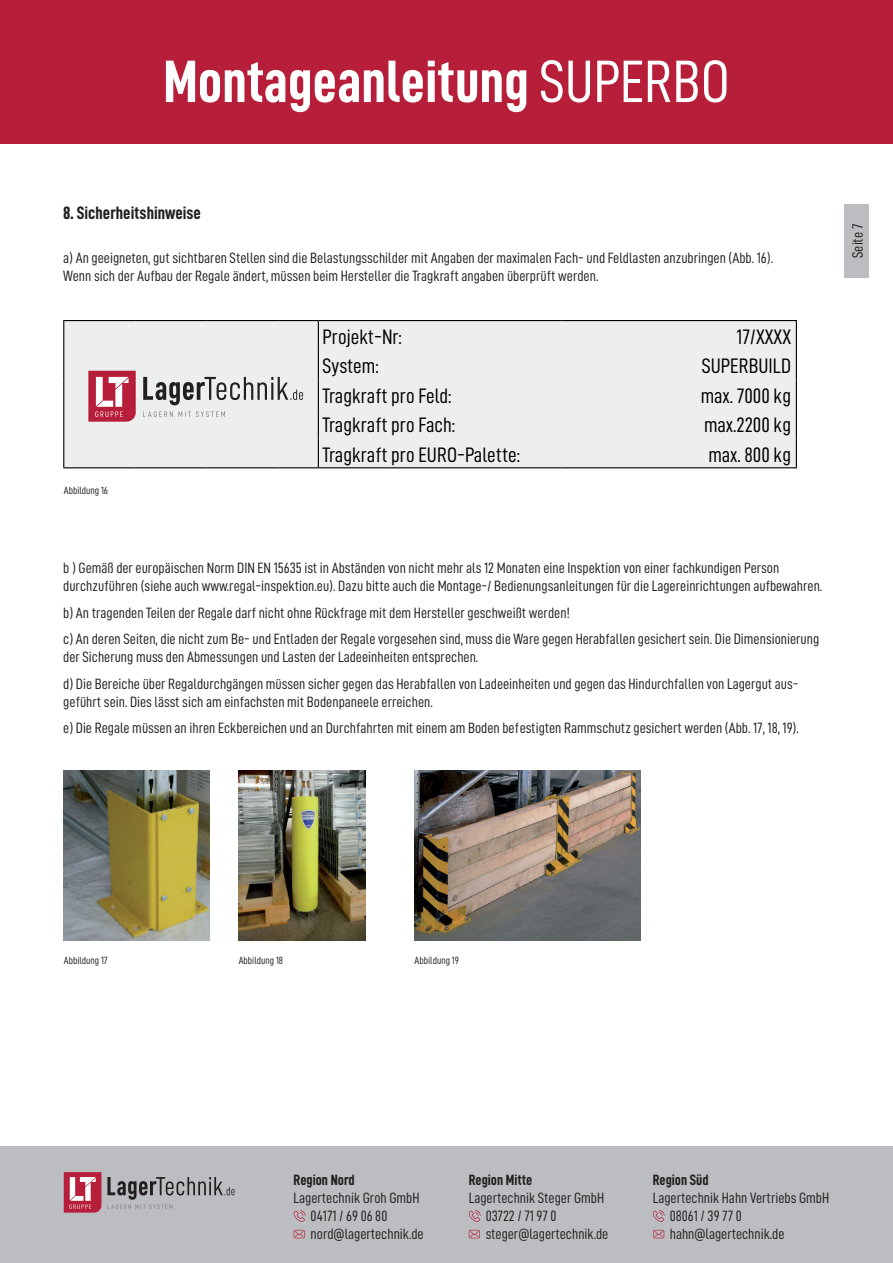
<style>
.page{position:relative;width:893px;height:1263px;background:#fff}
.page>*{position:absolute;margin:0;border:0;box-sizing:border-box;transform-origin:0 0}
.t1{font:60px "D DIN Condensed Bold";color:#fff}
.t2{font:21px "D DIN Condensed";color:#000002}
.t3{font:18px "D DIN Condensed Bold";color:#231f20}
.t4{font:15px/18px "D DIN Condensed";color:#231f20}
.t5{font:15px "D DIN Condensed Bold";color:#231f20}
.t6{font:10.5px "D DIN Condensed";color:#231f20}
.s1{font-family:"D DIN Condensed"}
</style>
<div class="page">
<div style="left:844px;top:204px;width:25px;height:74px;background:#bcbdc0"></div>
<div style="left:0;top:0;width:893px;height:144px;background:#b71e39"></div>
<div style="left:64px;top:321px;width:732px;height:146px;background:#edeeee"></div>
<hr style="left:63px;top:320px;width:73px;height:1px;background:#000002">
<hr style="left:136px;top:320px;width:72px;height:1px;background:#000002">
<hr style="left:208px;top:320px;width:72px;height:1px;background:#000002">
<hr style="left:280px;top:320px;width:38px;height:1px;background:#000002">
<hr style="left:318px;top:320px;width:243px;height:1px;background:#000002">
<hr style="left:561px;top:320px;width:231px;height:1px;background:#000002">
<svg style="left:63px;top:321px;width:1px;height:58px"></svg>
<svg style="left:318px;top:321px;width:1px;height:58px"></svg>
<svg style="left:792px;top:320px;width:5px;height:59px"></svg>
<hr style="left:63px;top:379px;width:1px;height:30px;background:#000002">
<hr style="left:318px;top:379px;width:1px;height:30px;background:#000002">
<hr style="left:796px;top:379px;width:1px;height:30px;background:#000002">
<svg style="left:63px;top:409px;width:1px;height:58px"></svg>
<svg style="left:318px;top:409px;width:1px;height:58px"></svg>
<hr style="left:63px;top:467px;width:73px;height:1px;background:#000002">
<hr style="left:136px;top:467px;width:72px;height:1px;background:#000002">
<hr style="left:208px;top:467px;width:72px;height:1px;background:#000002">
<hr style="left:280px;top:467px;width:38px;height:1px;background:#000002">
<hr style="left:318px;top:467px;width:243px;height:1px;background:#000002">
<hr style="left:561px;top:467px;width:231px;height:1px;background:#000002">
<svg style="left:792px;top:409px;width:5px;height:59px"></svg>
<svg style="left:143px;top:377px;width:160px;height:28px;background:#b5b5b5"></svg>
<svg style="left:143px;top:411px;width:82px;height:6px"></svg>
<svg style="left:88px;top:371px;width:48px;height:51px"></svg>
<img style="left:64px;top:771px;width:146px;height:170px">
<img style="left:239px;top:771px;width:127px;height:170px">
<img style="left:415px;top:771px;width:226px;height:170px">
<div style="left:0;top:1147px;width:893px;height:116px;background:#bcbdc0"></div>
<svg style="left:107px;top:1177px;width:128px;height:32px"></svg>
<svg style="left:64px;top:1172px;width:37px;height:40px"></svg>
<svg style="left:653px;top:1230px;width:11px;height:8px"></svg>
<svg style="left:653px;top:1210px;width:12px;height:12px"></svg>
<svg style="left:469px;top:1230px;width:11px;height:8px"></svg>
<svg style="left:469px;top:1210px;width:12px;height:12px"></svg>
<svg style="left:294px;top:1230px;width:11px;height:8px"></svg>
<svg style="left:294px;top:1210px;width:12px;height:12px"></svg>
<h1 class="t1" style="left:163px;top:48px;width:568px">Montageanleitung <span class="s1">SUPERBO</span></h1>
<p class="t3" style="left:63px;top:203px;width:139px">8. Sicherheitshinweise</p>
<p class="t4" style="left:63px;top:249px;width:711px">a) An geeigneten, gut sichtbaren Stellen sind die Belastungsschilder mit Angaben der maximalen Fach- und Feldlasten anzubringen (Abb. 16).<br>Wenn sich der Aufbau der Regale ändert, müssen beim Hersteller die Tragkraft angaben überprüft werden.</p>
<p class="t6" style="left:64px;top:484px;width:46px">Abbildung 16</p>
<h2 class="t2" style="left:323px;top:325px;width:81px">Projekt-Nr:</h2>
<h2 class="t2" style="left:737px;top:325px;width:56px">17/XXXX</h2>
<h2 class="t2" style="left:323px;top:355px;width:58px">System:</h2>
<h2 class="t2" style="left:702px;top:355px;width:91px">SUPERBUILD</h2>
<h2 class="t2" style="left:323px;top:384px;width:131px">Tragkraft pro Feld:</h2>
<h2 class="t2" style="left:701px;top:384px;width:92px">max. 7000 kg</h2>
<h2 class="t2" style="left:323px;top:414px;width:134px">Tragkraft pro Fach:</h2>
<h2 class="t2" style="left:704px;top:414px;width:89px">max.2200 kg</h2>
<h2 class="t2" style="left:323px;top:443px;width:199px">Tragkraft pro EURO-Palette:</h2>
<h2 class="t2" style="left:708px;top:443px;width:84px">max. 800 kg</h2>
<p class="t4" style="left:63px;top:559px;width:761px">b ) Gemäß der europäischen Norm DIN EN 15635 ist in Abständen von nicht mehr als 12 Monaten eine Inspektion von einer fachkundigen Person durchzuführen (siehe auch www.regal-inspektion.eu). Dazu bitte auch die Montage-/ Bedienungsanleitungen für die Lagereinrichtungen aufbewahren.</p>
<p class="t4" style="left:63px;top:599px;width:757px;line-height:26.5px">b) An tragenden Teilen der Regale darf nicht ohne Rückfrage mit dem Hersteller geschweißt werden!<br>c) An deren Seiten, die nicht zum Be- und Entladen der Regale vorgesehen sind, muss die Ware gegen Herabfallen gesichert sein. Die Dimensionierung</p>
<p class="t4" style="left:63px;top:644px;width:737px;line-height:26.5px">der Sicherung muss den Abmessungen und Lasten der Ladeeinheiten entsprechen.<br>d) Die Bereiche über Regaldurchgängen müssen sicher gegen das Herabfallen von Ladeeinheiten und gegen das Hindurchfallen von Lagergut aus-</p>
<p class="t4" style="left:63px;top:688px;width:737px;line-height:26.5px">geführt sein. Dies lässt sich am einfachsten mit Bodenpaneele erreichen.<br>e) Die Regale müssen an ihren Eckbereichen und an Durchfahrten mit einem am Boden befestigten Rammschutz gesichert werden (Abb. 17, 18, 19).</p>
<p class="t4" style="left:848px;top:258px;width:35px;rotate:-90deg">Seite 7</p>
<p class="t6" style="left:64px;top:955px;width:45px">Abbildung 17</p>
<p class="t6" style="left:239px;top:955px;width:46px">Abbildung 18</p>
<p class="t6" style="left:415px;top:955px;width:46px">Abbildung 19</p>
<p class="t5" style="left:294px;top:1171px;width:62px">Region Nord</p>
<p class="t4" style="left:311px;top:1188px;width:115px;text-indent:-17px">Lagertechnik Groh GmbH<br>04171 / 69 06 80 nord@lagertechnik.de</p>
<p class="t5" style="left:469px;top:1171px;width:65px">Region Mitte</p>
<p class="t4" style="left:486px;top:1188px;width:124px;text-indent:-17px">Lagertechnik Steger GmbH<br>03722 / 71 97 0 steger@lagertechnik.de</p>
<p class="t5" style="left:653px;top:1171px;width:57px">Region Süd</p>
<p class="t4" style="left:670px;top:1188px;width:161px;text-indent:-17px">Lagertechnik Hahn Vertriebs GmbH<br>08061 / 39 77 0 hahn@lagertechnik.de</p>
</div>
